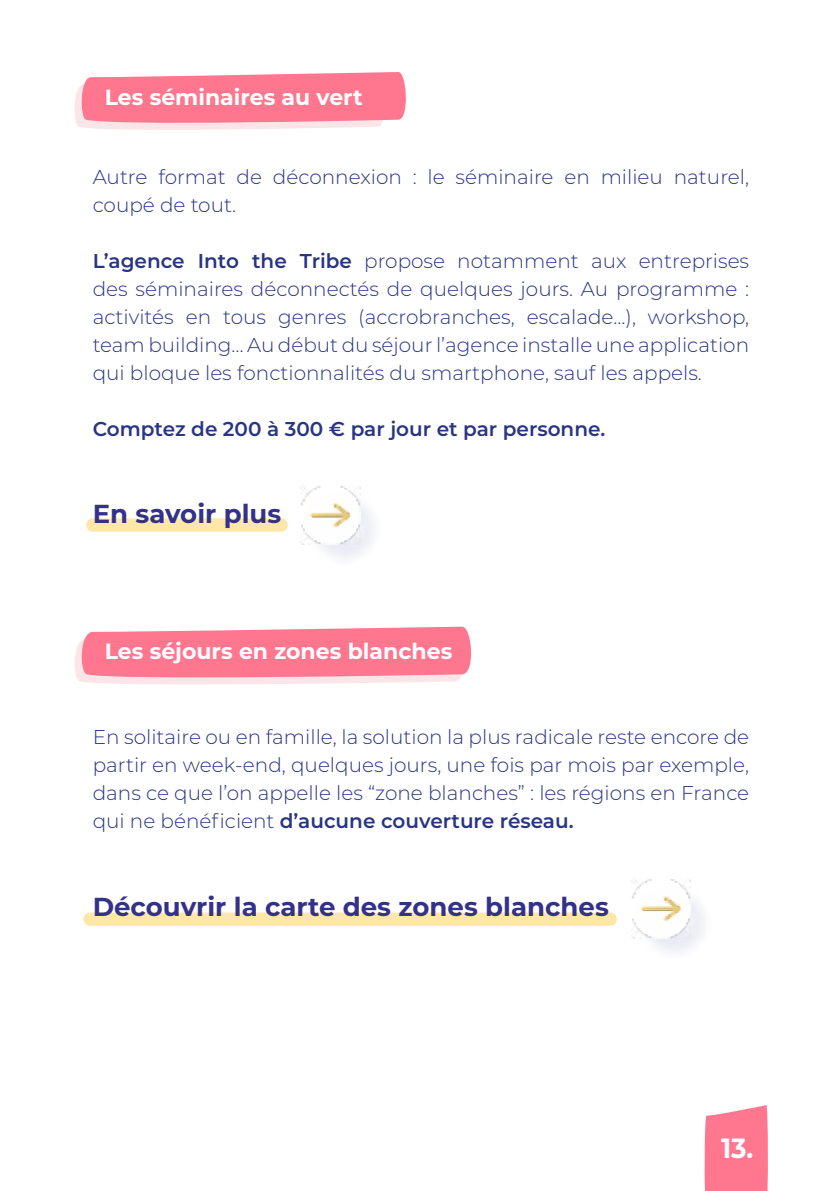
<style>
.page{position:relative;width:840px;height:1191px;background:#fff}
.page>*{position:absolute;margin:0;border:0;box-sizing:border-box;transform-origin:0 0}
.t1{font:700 27.8px "Montserrat";color:#fff;scale:.93 1}
.t2{font:700 26px "Montserrat";color:#343188}
.t3{font:700 22px "Montserrat";color:#fff}
.t4{font:300 20px/28px "Montserrat";color:#283583;text-align:justify}
.t5{font:600 20px "Montserrat";color:#283583}
.s1{font-weight:600}
</style>
<div class="page">
<div style="left:83px;top:912px;width:533px;height:14px;background:#ffe7a7;border-radius:7px"></div>
<div style="left:86px;top:518px;width:202px;height:13px;background:#ffe7a7;border-radius:7px"></div>
<svg style="left:75px;top:72px;width:331px;height:58px;background:#fe90a4"></svg>
<svg style="left:75px;top:626px;width:397px;height:59px;background:#fe92a5"></svg>
<svg style="left:704px;top:1105px;width:64px;height:86px;background:#ff8198"></svg>
<div style="left:634px;top:882px;width:80px;height:80px;background:#283583;opacity:.1"></div>
<img style="left:631px;top:879px;width:59px;height:59px">
<div style="left:304px;top:488px;width:80px;height:80px;background:#283583;opacity:.1"></div>
<img style="left:300px;top:486px;width:60px;height:58px">
<p class="t3" style="left:105px;top:85px;width:259px">Les séminaires au vert</p>
<p class="t4" style="left:93px;top:164px;width:657px">Autre format de déconnexion : le séminaire en milieu naturel, coupé de tout.</p>
<p class="t4" style="left:93px;top:248px;width:657px"><span class="s1">L’agence Into the Tribe</span> propose notamment aux entreprises des séminaires déconnectés de quelques jours. Au programme : activités en tous genres (accrobranches, escalade...), workshop, team building… Au début du séjour l’agence installe une application qui bloque les fonctionnalités du smartphone, sauf les appels.</p>
<p class="t5" style="left:93px;top:419px;width:514px">Comptez de 200 à 300 € par jour et par personne.</p>
<h2 class="t2" style="left:93px;top:500px;width:190px">En savoir plus</h2>
<p class="t3" style="left:105px;top:639px;width:349px">Les séjours en zones blanches</p>
<p class="t4" style="left:93px;top:724px;width:657px">En solitaire ou en famille, la solution la plus radicale reste encore de partir en week-end, quelques jours, une fois par mois par exemple, dans ce que l’on appelle les “zone blanches” : les régions en France qui ne bénéficient <span class="s1">d’aucune couverture réseau.</span></p>
<h2 class="t2" style="left:93px;top:892px;width:517px">Découvrir la carte des zones blanches</h2>
<h1 class="t1" style="left:720px;top:1132px;width:36px">13.</h1>
</div>
